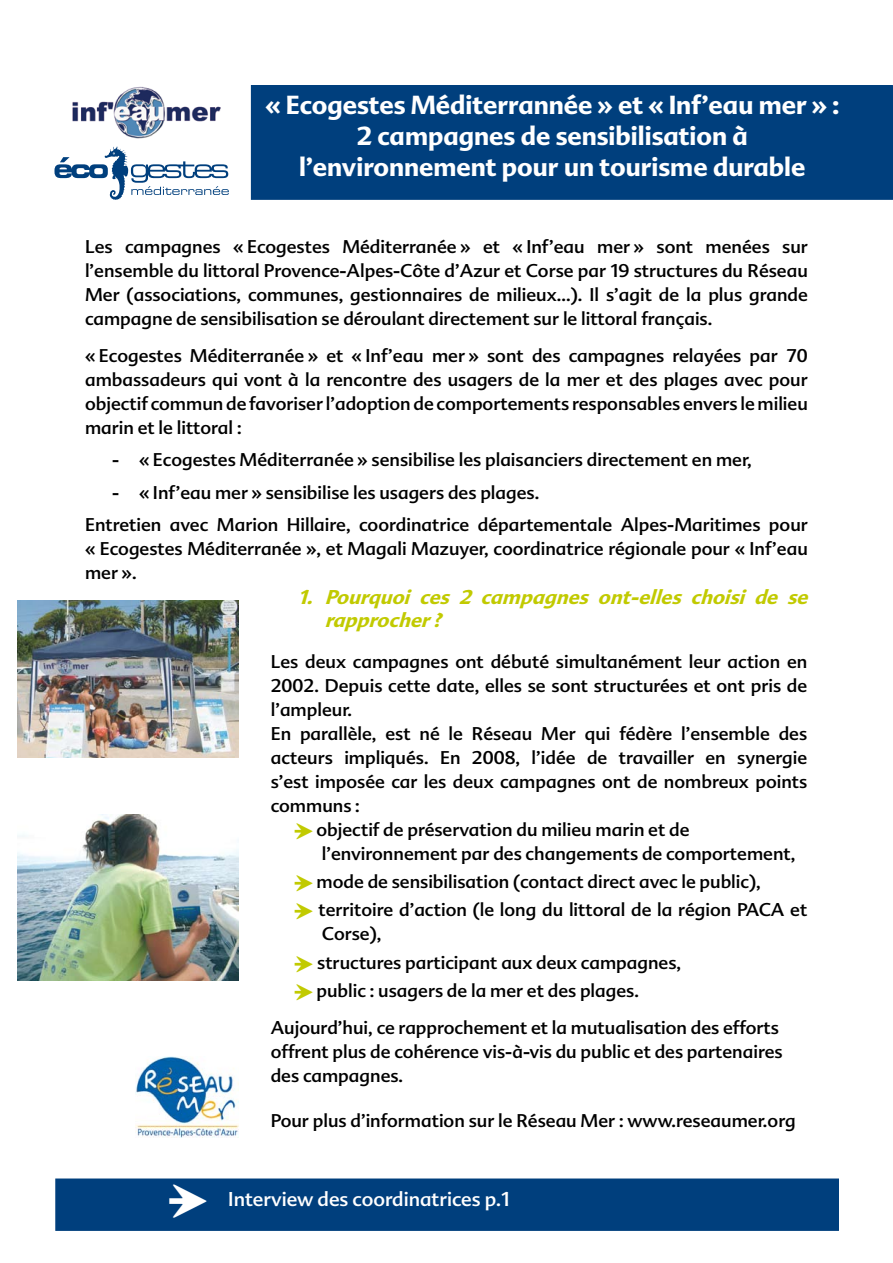
<style>
.page{position:relative;width:893px;height:1263px;background:#fff}
.page>*{position:absolute;margin:0;border:0;box-sizing:border-box;transform-origin:0 0}
.t1{font:700 25.5px/30.6px "Advert";color:#fff;text-align:center}
.t2{font:italic 700 19.5px/23.4px "Advert";color:#c1ca00}
.t3{font:19.5px "Advert";color:#fff}
.t4{font:18px/24px "Advert";color:#000}
.s1{font-family:"European Pi Three";color:#c1ca00}
.s2{font-family:"European Pi Three";font-size:37.5px}
</style>
<div class="page">
<div style="left:55px;top:1178px;width:784px;height:53px;background:#003f7d;border:2px solid #003f7d"></div>
<div style="left:252px;top:86px;width:640px;height:113px;background:#003f7d"></div>
<div style="left:251px;top:85px;width:642px;height:115px;border:2px solid #003f7d"></div>
<svg style="left:55px;top:146px;width:174px;height:54px"></svg>
<img style="left:72px;top:86px;width:149px;height:53px">
<img style="left:17px;top:601px;width:221px;height:157px">
<img style="left:17px;top:814px;width:221px;height:166px">
<img style="left:136px;top:1057px;width:102px;height:80px">
<h1 class="t1" style="left:265px;top:90px;width:575px">« Ecogestes Méditerrannée » et « Inf’eau mer » :<br>2 campagnes de sensibilisation à l’environnement pour un tourisme durable</h1>
<p class="t4" style="left:85px;top:235px;width:724px;text-align:justify">Les campagnes « Ecogestes Méditerranée » et « Inf’eau mer » sont menées sur l’ensemble du littoral Provence-Alpes-Côte d’Azur et Corse par 19 structures du Réseau Mer (associations, communes, gestionnaires de milieux…). Il s’agit de la plus grande campagne de sensibilisation se déroulant directement sur le littoral français.</p>
<p class="t4" style="left:85px;top:344px;width:724px;text-align:justify">« Ecogestes Méditerranée » et « Inf’eau mer » sont des campagnes relayées par 70 ambassadeurs qui vont à la rencontre des usagers de la mer et des plages avec pour objectif commun de favoriser l’adoption de comportements responsables envers le milieu marin et le littoral :</p>
<p class="t4" style="left:112px;top:448px;width:641px">- « Ecogestes Méditerranée » sensibilise les plaisanciers directement en mer,</p>
<p class="t4" style="left:85px;top:476px;width:724px;line-height:32.5px;text-indent:27px">- « Inf’eau mer » sensibilise les usagers des plages.<br>Entretien avec Marion Hillaire, coordinatrice départementale Alpes-Maritimes pour</p>
<p class="t4" style="left:85px;top:537px;width:724px">« Ecogestes Méditerranée », et Magali Mazuyer, coordinatrice régionale pour « Inf’eau mer ».</p>
<p class="t2" style="left:325px;top:585px;width:491px;text-indent:-27px">1. Pourquoi ces 2 campagnes ont-elles choisi de se rapprocher ?</p>
<p class="t4" style="left:271px;top:649px;width:538px">Les deux campagnes ont débuté simultanément leur action en</p>
<p class="t4" style="left:271px;top:673px;width:538px">2002. Depuis cette date, elles se sont structurées et ont pris de</p>
<p class="t4" style="left:271px;top:697px;width:83px">l’ampleur.</p>
<p class="t4" style="left:271px;top:721px;width:538px">En parallèle, est né le Réseau Mer qui fédère l’ensemble des</p>
<p class="t4" style="left:271px;top:745px;width:538px">acteurs impliqués. En 2008, l’idée de travailler en synergie</p>
<p class="t4" style="left:271px;top:769px;width:538px">s’est imposée car les deux campagnes ont de nombreux points</p>
<p class="t4" style="left:271px;top:793px;width:91px">communs :</p>
<p class="t4" style="left:295px;top:817px;width:396px"><span class="s1">5</span> objectif de préservation du milieu marin et de</p>
<p class="t4" style="left:322px;top:841px;width:475px">l’environnement par des changements de comportement,</p>
<p class="t4" style="left:295px;top:868px;width:514px;line-height:28.2px"><span class="s1">5</span> mode de sensibilisation (contact direct avec le public),<br><span class="s1">5</span> territoire d’action (le long du littoral de la région PACA et</p>
<p class="t4" style="left:295px;top:920px;width:388px;line-height:28.2px;text-indent:27px">Corse),<br><span class="s1">5</span> structures participant aux deux campagnes,<br><span class="s1">5</span> public : usagers de la mer et des plages.</p>
<p class="t4" style="left:271px;top:1015px;width:513px">Aujourd’hui, ce rapprochement et la mutualisation des efforts offrent plus de cohérence vis-à-vis du public et des partenaires des campagnes.</p>
<p class="t4" style="left:271px;top:1108px;width:526px">Pour plus d’information sur le Réseau Mer : www.reseaumer.org</p>
<p class="t3" style="left:169px;top:1187px;width:342px"><span class="s2">5</span> Interview des coordinatrices p.1</p>
</div>
